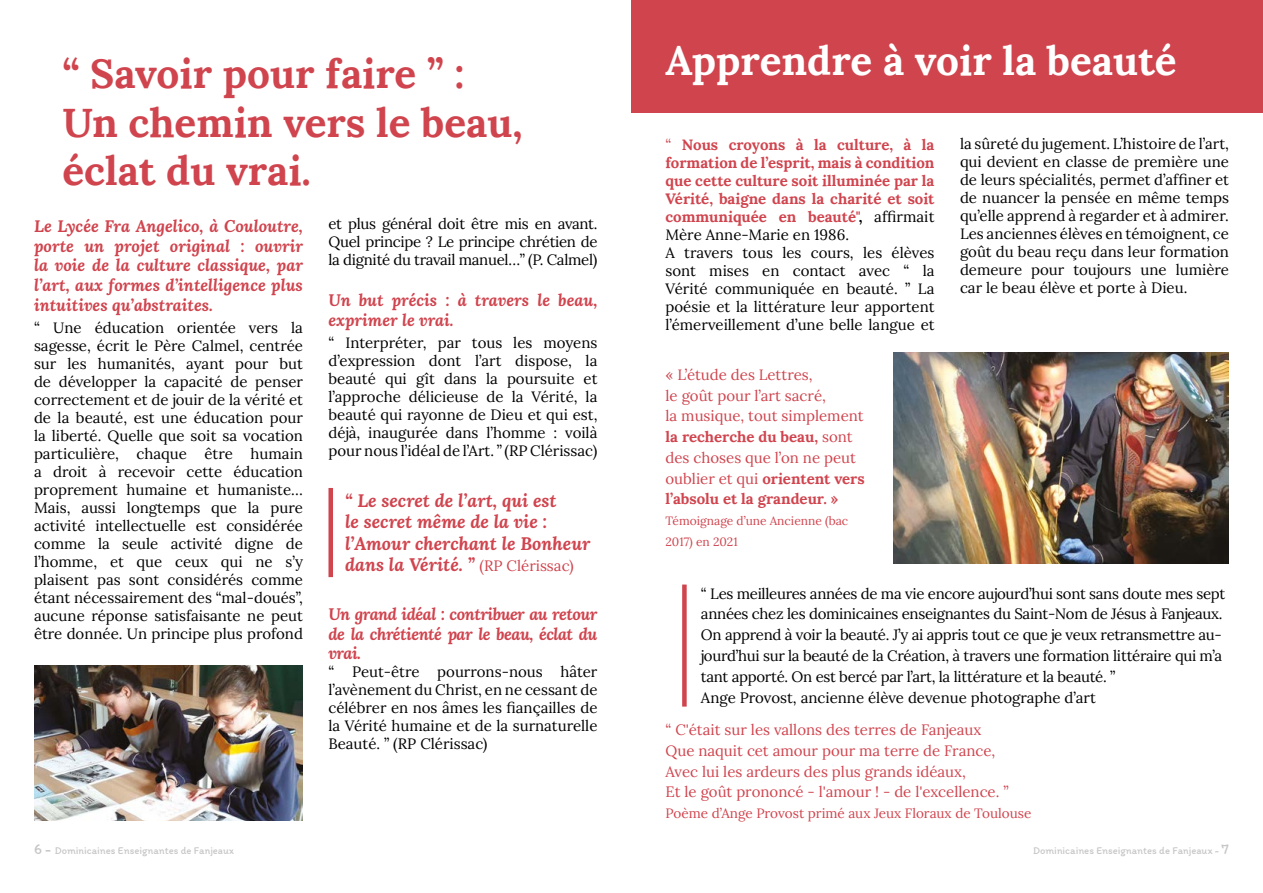
<style>
.page{position:relative;width:1263px;height:893px;background:#fff}
.page>*{position:absolute;margin:0;border:0;box-sizing:border-box;transform-origin:0 0}
.t1{font:700 40.5px/48.6px "Lora";color:#d0444e}
.t2{font:700 40.5px "Lora";color:#fff}
.t3{font:italic 700 18px/21.6px "Lora";color:#d0444e}
.t4{font:italic 700 16.5px/19.8px "Lora";color:#d0444e;text-align:justify}
.t5{font:15px/18px "Lora";letter-spacing:-.005em;color:#000;text-align:justify}
.t6{font:15px/20.7px "Lora";color:#d0444e}
.t7{font:13.5px "Lora";color:#d0444e}
.t8{font:12px/21px "Lora";color:#d0444e}
.t9{font:10.5px "Itim";color:#c6c6c6}
.s1{font-weight:400;font-style:normal;font-size:15px}
.s2{color:#d0444e}
.s3{font-weight:700;color:#d0444e}
.s4{font-weight:700}
.s5{font-size:15px}
</style>
<div class="page">
<img style="left:34px;top:665px;width:269px;height:156px">
<div style="left:631px;top:0;width:632px;height:113px;background:#d0444e"></div>
<div style="left:328px;top:488px;width:5px;height:89px;background:#d0444e"></div>
<div style="left:682px;top:585px;width:5px;height:122px;background:#d0444e"></div>
<img style="left:894px;top:353px;width:335px;height:211px">
<h1 class="t1" style="left:62px;top:45px;width:461px">“ Savoir pour faire ” :<br>Un chemin vers le beau, éclat du vrai.</h1>
<p class="t4" style="left:34px;top:215px;width:270px">Le Lycée Fra Angelico, à Couloutre, porte un projet original : ouvrir la voie de la culture classique, par l’art, aux formes d’intelligence plus intuitives qu’abstraites.</p>
<p class="t5" style="left:34px;top:318px;width:270px">“ Une éducation orientée vers la sagesse, écrit le Père Calmel, centrée sur les humanités, ayant pour but de développer la capacité de penser correctement et de jouir de la vérité et de la beauté, est une éducation pour la liberté. Quelle que soit sa vocation particulière, chaque être humain a droit à recevoir cette éducation proprement humaine et humaniste… Mais, aussi longtemps que la pure activité intellectuelle est considérée comme la seule activité digne de l’homme, et que ceux qui ne s’y plaisent pas sont considérés comme étant nécessairement des “mal-doués”, aucune réponse satisfaisante ne peut être donnée. Un principe plus profond</p>
<p class="t5" style="left:328px;top:214px;width:270px">et plus général doit être mis en avant.<br>Quel principe ? Le principe chrétien de la dignité du travail manuel…” (P. Calmel)</p>
<p class="t4" style="left:328px;top:290px;width:270px">Un but précis : à travers le beau, exprimer le vrai.</p>
<p class="t5" style="left:328px;top:333px;width:270px">“ Interpréter, par tous les moyens d’expression dont l’art dispose, la beauté qui gît dans la poursuite et l’approche délicieuse de la Vérité, la beauté qui rayonne de Dieu et qui est, déjà, inaugurée dans l’homme : voilà pour nous l’idéal de l’Art. ” (RP Clérissac)</p>
<p class="t3" style="left:345px;top:489px;width:247px">“ Le secret de l’art, qui est<br>le secret même de la vie : l’Amour cherchant le Bonheur dans la Vérité. ” <span class="s1">(RP Clérissac)</span></p>
<p class="t4" style="left:328px;top:603px;width:270px">Un grand idéal : contribuer au retour de la chrétienté par le beau, éclat du vrai.</p>
<p class="t5" style="left:328px;top:662px;width:270px">“ Peut-être pourrons-nous hâter l’avènement du Christ, en ne cessant de célébrer en nos âmes les fiançailles de la Vérité humaine et de la surnaturelle Beauté. ” (RP Clérissac)</p>
<h1 class="t2" style="left:665px;top:26px;width:513px">Apprendre à voir la beauté</h1>
<p class="t5" style="left:665px;top:134px;width:270px;text-align:left"><span class="s2">“</span> <span class="s3">Nous croyons à la culture, à la formation de l’esprit, mais à condition que cette culture soit illuminée par la Vérité, baigne dans la charité et soit communiquée en beauté"</span><span class="s4">,</span> affirmait Mère Anne-Marie en 1986.<br>A travers tous les cours, les élèves sont mises en contact avec “ la Vérité communiquée en beauté. ” La poésie et la littérature leur apportent l’émerveillement d’une belle langue et</p>
<p class="t5" style="left:960px;top:133px;width:270px">la sûreté du jugement. L’histoire de l’art, qui devient en classe de première une de leurs spécialités, permet d’affiner et de nuancer la pensée en même temps qu’elle apprend à regarder et à admirer.<br>Les anciennes élèves en témoignent, ce goût du beau reçu dans leur formation demeure pour toujours une lumière car le beau élève et porte à Dieu.</p>
<p class="t6" style="left:665px;top:363px;width:201px">« L’étude des Lettres,<br>le goût pour l’art sacré,<br>la musique, tout simplement <span class="s4">la recherche du beau,</span> sont des choses que l’on ne peut oublier et qui <span class="s4">orientent vers l’absolu et la grandeur. »</span></p>
<p class="t8" style="left:665px;top:510px;width:184px">Témoignage d’une Ancienne (bac<br>2017) en 2021</p>
<p class="t5" style="left:701px;top:582px;width:526px;line-height:20.7px;text-align:left">“ Les meilleures années de ma vie encore aujourd’hui sont sans doute mes sept années chez les dominicaines enseignantes du Saint-Nom de Jésus à Fanjeaux.<br>On apprend à voir la beauté. J’y ai appris tout ce que je veux retransmettre au&shy;jourd’hui sur la beauté de la Création, à travers une formation littéraire qui m’a tant apporté. On est bercé par l’art, la littérature et la beauté. ”<br>Ange Provost, ancienne élève devenue photographe d’art</p>
<p class="t6" style="left:665px;top:718px;width:345px">“ C'était sur les vallons des terres de Fanjeaux Que naquit cet amour pour ma terre de France, Avec lui les ardeurs des plus grands idéaux,<br>Et le goût prononcé - l'amour ! - de l'excellence. ”</p>
<p class="t7" style="left:665px;top:803px;width:367px">Poème d’Ange Provost primé aux Jeux Floraux de Toulouse</p>
<p class="t9" style="left:34px;top:844px;width:202px"><span class="s5">6 -</span> Dominicaines Enseignantes de Fanjeaux</p>
<p class="t9" style="left:1033px;top:844px;width:197px">Dominicaines Enseignantes de Fanjeaux - <span class="s5">7</span></p>
</div>
